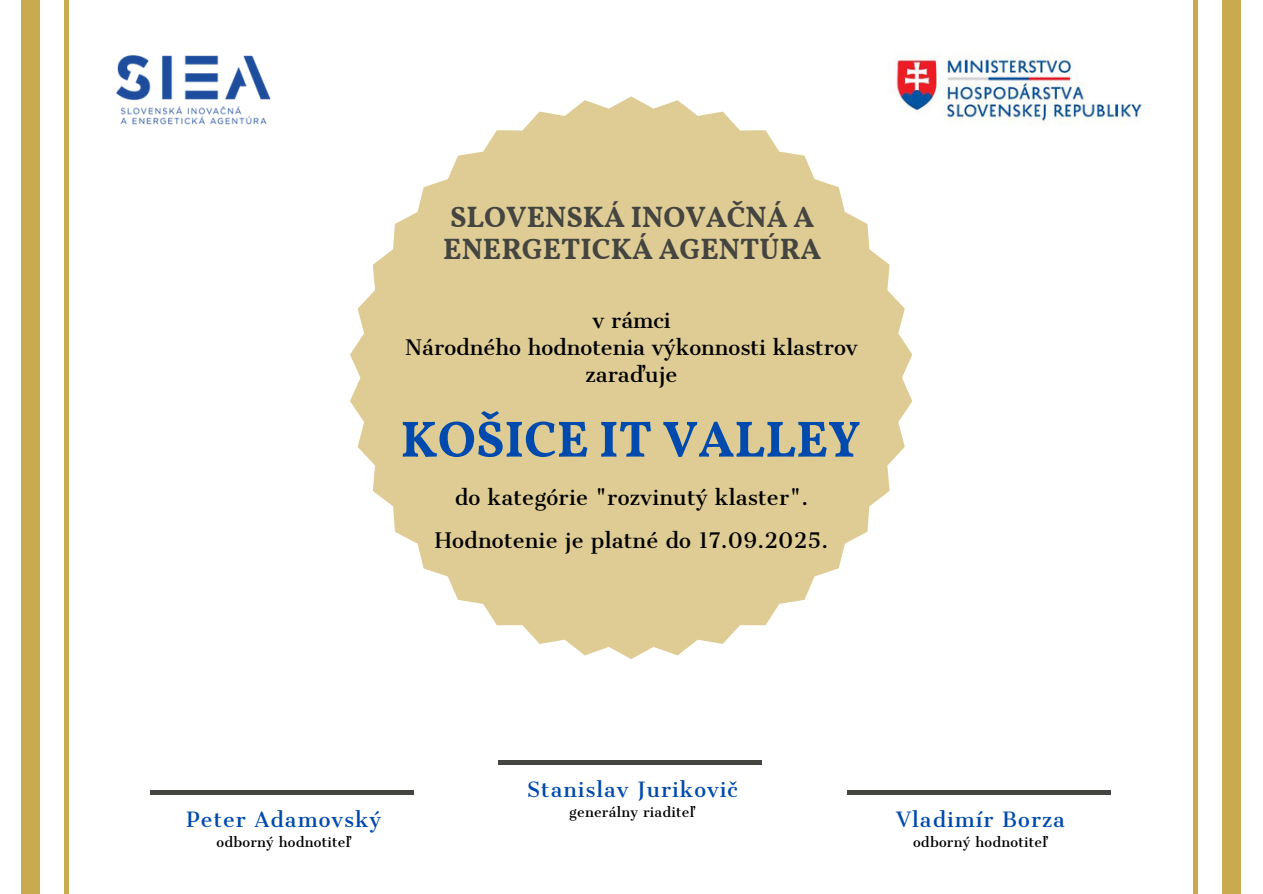
<style>
.page{position:relative;width:1263px;height:894px;background:#fff}
.page>*{position:absolute;margin:0;border:0;box-sizing:border-box;transform-origin:0 0}
.t1{font:700 51px "Vollkorn";color:#004aad}
.t2{font:700 29.4px "Vollkorn";color:#444440}
.t3{font:20.4px "Cantata One";letter-spacing:.005em;color:#000}
.t4{font:20.1px "Cantata One";letter-spacing:.05em;color:#004aad}
.t5{font:13.2px "Cantata One";letter-spacing:.02em;color:#000}
</style>
<div class="page">
<div style="left:21px;top:0;width:19px;height:893px;background:#c9aa4e"></div>
<div style="left:64px;top:0;width:5px;height:893px;background:#c9aa4e"></div>
<div style="left:1193px;top:0;width:5px;height:893px;background:#c9aa4e"></div>
<div style="left:1222px;top:0;width:19px;height:893px;background:#c9aa4e"></div>
<svg style="left:350px;top:96px;width:562px;height:563px;fill:#decc94"></svg>
<img style="left:116px;top:55px;width:155px;height:70px">
<img style="left:881px;top:56px;width:261px;height:102px">
<hr style="left:499px;top:760px;width:263px;height:4px;background:#444440">
<hr style="left:150px;top:790px;width:264px;height:4px;background:#444440">
<hr style="left:847px;top:790px;width:263px;height:4px;background:#444440">
<p class="t2" style="left:450px;top:199px;width:366px">SLOVENSKÁ INOVAČNÁ A</p>
<p class="t2" style="left:443px;top:230px;width:379px">ENERGETICKÁ AGENTÚRA</p>
<p class="t3" style="left:592px;top:308px;width:80px">v rámci</p>
<p class="t3" style="left:405px;top:335px;width:454px">Národného hodnotenia výkonnosti klastrov</p>
<p class="t3" style="left:586px;top:362px;width:93px">zaraďuje</p>
<p class="t1" style="left:401px;top:408px;width:461px">KOŠICE IT VALLEY</p>
<p class="t3" style="left:455px;top:484px;width:355px">do kategórie "rozvinutý klaster".</p>
<p class="t3" style="left:435px;top:527px;width:395px">Hodnotenie je platné do 17.09.2025.</p>
<p class="t4" style="left:187px;top:806px;width:196px">Peter Adamovský</p>
<p class="t5" style="left:217px;top:833px;width:136px">odborný hodnotiteľ</p>
<p class="t4" style="left:527px;top:776px;width:212px">Stanislav Jurikovič</p>
<p class="t5" style="left:569px;top:803px;width:128px">generálny riaditeľ</p>
<p class="t4" style="left:896px;top:806px;width:170px">Vladimír Borza</p>
<p class="t5" style="left:913px;top:833px;width:136px">odborný hodnotiteľ</p>
</div>
